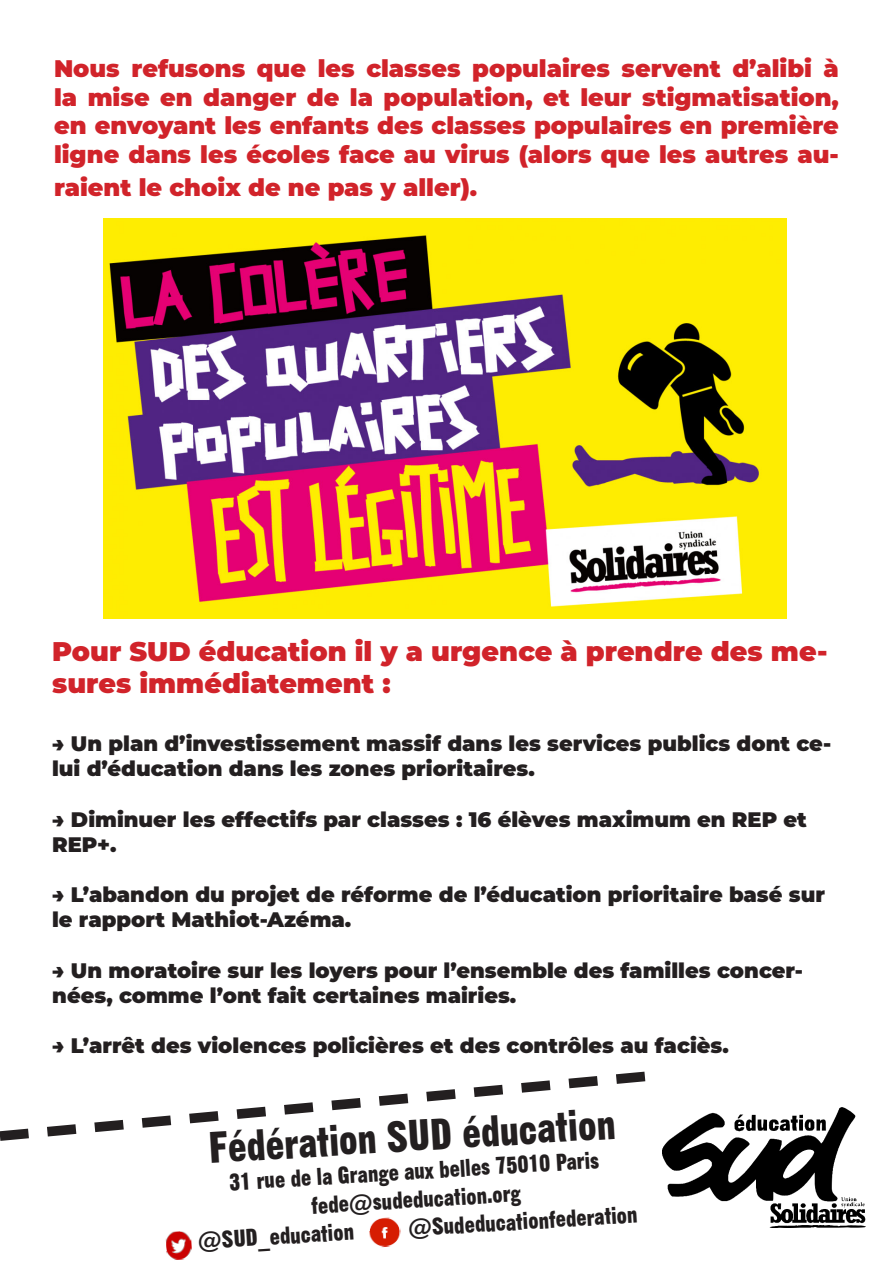
<style>
.page{position:relative;width:893px;height:1263px;background:#fff}
.page>*{position:absolute;margin:0;border:0;box-sizing:border-box;transform-origin:0 0}
.t1{font:42.9px "Gothic No 13 BT";color:#231f20}
.t2{font:900 27px/32.4px "Montserrat";color:#d1232a}
.t3{font:900 24px/28.8px "Montserrat";color:#d1232a;text-align:justify}
.t4{font:23.55px "Gothic No 13 BT";color:#231f20}
.t5{font:900 21px/25.2px "Montserrat";color:#231f20}
</style>
<div class="page">
<img style="left:165px;top:1231px;width:27px;height:29px">
<img style="left:369px;top:1217px;width:32px;height:31px">
<svg style="left:0;top:1071px;width:646px;height:70px"></svg>
<img style="left:662px;top:1107px;width:203px;height:120px">
<img style="left:103px;top:218px;width:684px;height:401px">
<p class="t3" style="left:54px;top:52px;width:786px">Nous refusons que les classes populaires servent d’alibi à la mise en danger de la population, et leur stigmatisation, en envoyant les enfants des classes populaires en première ligne dans les écoles face au virus (alors que les autres au-</p>
<p class="t3" style="left:54px;top:171px;width:425px">raient le choix de ne pas y aller).</p>
<p class="t2" style="left:52px;top:633px;width:777px">Pour SUD éducation il y a urgence à prendre des me&shy;sures immédiatement :</p>
<p class="t5" style="left:52px;top:730px;width:781px">→ Un plan d’investissement massif dans les services publics dont ce&shy;lui d’éducation dans les zones prioritaires.</p>
<p class="t5" style="left:52px;top:805px;width:756px">→ Diminuer les effectifs par classes : 16 élèves maximum en REP et<br>REP+.</p>
<p class="t5" style="left:52px;top:881px;width:774px">→ L’abandon du projet de réforme de l’éducation prioritaire basé sur le rapport Mathiot-Azéma.</p>
<p class="t5" style="left:52px;top:956px;width:752px">→ Un moratoire sur les loyers pour l’ensemble des familles concer&shy;nées, comme l’ont fait certaines mairies.</p>
<p class="t5" style="left:52px;top:1032px;width:678px">→ L’arrêt des violences policières et des contrôles au faciès.</p>
<p class="t1" style="left:207px;top:1124px;width:409px;rotate:-4deg">Fédération SUD éducation</p>
<p class="t4" style="left:229px;top:1166px;width:372px;rotate:-3deg">31 rue de la Grange aux belles 75010 Paris</p>
<p class="t4" style="left:311px;top:1190px;width:211px;rotate:-3deg">fede@sudeducation.org</p>
<p class="t4" style="left:197px;top:1226px;width:158px;rotate:-3deg">@SUD_education</p>
<p class="t4" style="left:408px;top:1213px;width:231px;rotate:-3deg">@Sudeducationfederation</p>
</div>
